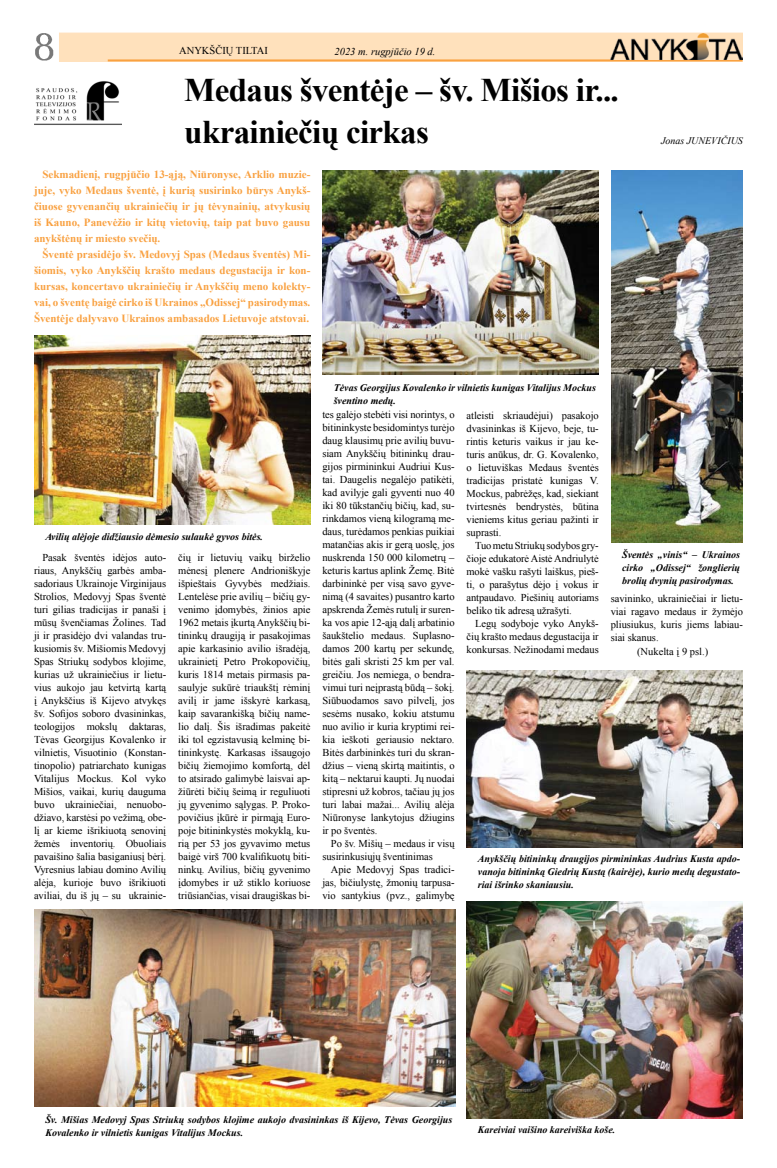
<style>
.page{position:relative;width:777px;height:1168px;background:#fff}
.page>*{position:absolute;margin:0;border:0;box-sizing:border-box;transform-origin:0 0}
.t1{font:700 33px/42px "Times New Roman";letter-spacing:-.02em;color:#000}
.t2{font:700 11px/16px "Times New Roman";color:#f9a141;text-align:justify}
.t3{font:10.5px/13px "Times New Roman";letter-spacing:-.005em;color:#000;text-align:justify}
.t4{font:italic 10.5px "Times New Roman";color:#000}
.t5{font:italic 700 10px/13px "Times New Roman";color:#000;text-align:justify}
.t6{font:italic 10px "Times New Roman";color:#000}
</style>
<div class="page">
<div style="left:59px;top:33px;width:684px;height:29px;background:#ffe1bc;border:1px solid #ffe1bc"></div>
<hr style="left:108px;top:59px;width:634px;height:2px;background:#f9a141">
<img style="left:610px;top:33px;width:132px;height:27px">
<img style="left:35px;top:33px;width:19px;height:28px">
<img style="left:34px;top:81px;width:87px;height:44px">
<img style="left:34px;top:335px;width:276px;height:189px">
<img style="left:466px;top:670px;width:277px;height:178px">
<img style="left:322px;top:170px;width:277px;height:205px">
<img style="left:34px;top:909px;width:421px;height:198px">
<img style="left:466px;top:901px;width:277px;height:217px">
<img style="left:612px;top:170px;width:131px;height:373px">
<p class="t3" style="left:179px;top:44px;width:8px">anykščių</p>
<p class="t3" style="left:236px;top:44px;width:7px">tiltai</p>
<p class="t4" style="left:334px;top:44px;width:102px">2023 m. rugpjūčio 19 d.</p>
<h1 class="t1" style="left:184px;top:69px;width:436px">Medaus šventėje – šv. Mišios ir... ukrainiečių cirkas</h1>
<p class="t2" style="left:34px;top:166px;width:278px;text-indent:9px">Sekmadienį, rugpjūčio 13-ąją, Niūronyse, Arklio muzie&shy;juje, vyko Medaus šventė, į kurią susirinko būrys Anykš&shy;čiuose gyvenančių ukrainiečių ir jų tėvynainių, atvykusių iš Kauno, Panevėžio ir kitų vietovių, taip pat buvo gausu anykštėnų ir miesto svečių.</p>
<p class="t2" style="left:34px;top:246px;width:278px;text-indent:9px">Šventė prasidėjo šv. Medovyj Spas (Medaus šventės) Mi&shy;šiomis, vyko Anykščių krašto medaus degustacija ir kon&shy;kursas, koncertavo ukrainiečių ir Anykščių meno kolekty&shy;vai, o šventę baigė cirko iš Ukrainos „Odissej“ pasirodymas.<br>Šventėje dalyvavo Ukrainos ambasados Lietuvoje atstovai.</p>
<p class="t5" style="left:334px;top:380px;width:264px">Tėvas Georgijus Kovalenko ir vilnietis kunigas Vitalijus Mockus šventino medų.</p>
<p class="t6" style="left:661px;top:134px;width:83px">Jonas JUNEVIČIUS</p>
<p class="t5" style="left:45px;top:530px;width:219px">Avilių alėjoje didžiausio dėmesio sulaukė gyvos bitės.</p>
<p class="t3" style="left:34px;top:551px;width:134px;text-indent:9px">Pasak šventės idėjos auto&shy;riaus, Anykščių garbės amba&shy;sadoriaus Ukrainoje Virginijaus Strolios, Medovyj Spas šventė turi gilias tradicijas ir panaši į mūsų švenčiamas Žolines. Tad ji ir prasidėjo dvi valandas tru&shy;kusiomis šv. Mišiomis Medovyj Spas Striukų sodybos klojime, kurias už ukrainiečius ir lietu&shy;vius aukojo jau ketvirtą kartą į Anykščius iš Kijevo atvykęs šv. Sofijos soboro dvasininkas, teologijos mokslų daktaras, Tėvas Georgijus Kovalenko ir vilnietis, Visuotinio (Konstan&shy;tinopolio) patriarchato kunigas Vitalijus Mockus. Kol vyko Mišios, vaikai, kurių dauguma buvo ukrainiečiai, nenuobo&shy;džiavo, karstėsi po vežimą, obe&shy;lį ar kieme išrikiuotą senovinį žemės inventorių. Obuoliais pavaišino šalia basiganiusį bėrį.<br>Vyresnius labiau domino Avilių alėja, kurioje buvo išrikiuoti aviliai, du iš jų – su ukrainie-</p>
<p class="t3" style="left:178px;top:551px;width:134px">čių ir lietuvių vaikų birželio mėnesį plenere Andrioniškyje išpieštais Gyvybės medžiais.<br>Lentelėse prie avilių – bičių gy&shy;venimo įdomybės, žinios apie 1962 metais įkurtą Anykščių bi&shy;tininkų draugiją ir pasakojimas apie karkasinio avilio išradėją, ukrainietį Petro Prokopovičių, kuris 1814 metais pirmasis pa&shy;saulyje sukūrė triaukštį rėminį avilį ir jame išskyrė karkasą, kaip savarankišką bičių name&shy;lio dalį. Šis išradimas pakeitė iki tol egzistavusią kelminę bi&shy;tininkystę. Karkasas išsaugojo bičių žiemojimo komfortą, dėl to atsirado galimybė laisvai ap&shy;žiūrėti bičių šeimą ir reguliuoti jų gyvenimo sąlygas. P. Proko&shy;povičius įkūrė ir pirmąją Euro&shy;poje bitininkystės mokyklą, ku&shy;rią per 53 jos gyvavimo metus baigė virš 700 kvalifikuotų biti&shy;ninkų. Avilius, bičių gyvenimo įdomybes ir už stiklo koriuose triūsiančias, visai draugiškas bi-</p>
<p class="t3" style="left:322px;top:407px;width:134px">tes galėjo stebėti visi norintys, o bitininkyste besidomintys turėjo daug klausimų prie avilių buvu&shy;siam Anykščių bitininkų drau&shy;gijos pirmininkui Audriui Kus&shy;tai. Daugelis negalėjo patikėti, kad avilyje gali gyventi nuo 40 iki 80 tūkstančių bičių, kad, su&shy;rinkdamos vieną kilogramą me&shy;daus, turėdamos penkias puikiai matančias akis ir gerą uoslę, jos nuskrenda 150 000 kilometrų – keturis kartus aplink Žemę. Bitė darbininkė per visą savo gyve&shy;nimą (4 savaites) pusantro karto apskrenda Žemės rutulį ir suren&shy;ka vos apie 12-ąją dalį arbatinio šaukštelio medaus. Suplasno&shy;damos 200 kartų per sekundę, bitės gali skristi 25 km per val. greičiu. Jos nemiega, o bendra&shy;vimui turi neįprastą būdą – šokį.<br>Siūbuodamos savo pilvelį, jos sesėms nusako, kokiu atstumu nuo avilio ir kuria kryptimi rei&shy;kia ieškoti geriausio nektaro.<br>Bitės darbininkės turi du skran&shy;džius – vieną skirtą maitintis, o kitą – nektarui kaupti. Jų nuodai stipresni už kobros, tačiau jų jos turi labai mažai... Avilių alėja Niūronyse lankytojus džiugins ir po šventės.</p>
<p class="t3" style="left:322px;top:836px;width:134px;text-indent:9px">Po šv. Mišių – medaus ir visų susirinkusiųjų šventinimas</p>
<p class="t3" style="left:322px;top:862px;width:134px;text-indent:9px">Apie Medovyj Spas tradici&shy;jas, bičiulystę, žmonių tarpusa&shy;vio santykius (pvz., galimybę</p>
<p class="t5" style="left:478px;top:852px;width:264px">Anykščių bitininkų draugijos pirmininkas Audrius Kusta apdo&shy;vanoja bitininką Giedrių Kustą (kairėje), kurio medų degustato&shy;riai išrinko skaniausiu.</p>
<p class="t3" style="left:466px;top:409px;width:134px">atleisti skriaudėjui) pasakojo dvasininkas iš Kijevo, beje, tu&shy;rintis keturis vaikus ir jau ke&shy;turis anūkus, dr. G. Kovalenko, o lietuviškas Medaus šventės tradicijas pristatė kunigas V.<br>Mockus, pabrėžęs, kad, siekiant tvirtesnės bendrystės, būtina vieniems kitus geriau pažinti ir suprasti.</p>
<p class="t3" style="left:466px;top:539px;width:134px;text-indent:9px">Tuo metu Striukų sodybos gry&shy;čioje edukatorė Aistė Andriulytė mokė vašku rašyti laiškus, pieš&shy;ti, o parašytus dėjo į vokus ir antpaudavo. Piešinių autoriams beliko tik adresą užrašyti.</p>
<p class="t3" style="left:466px;top:617px;width:134px;text-indent:9px">Legų sodyboje vyko Anykš&shy;čių krašto medaus degustacija ir konkursas. Nežinodami medaus</p>
<p class="t5" style="left:622px;top:548px;width:119px">Šventės „vinis“ – Ukrainos cirko „Odissej“ žonglierių brolių dvynių pasirodymas.</p>
<p class="t3" style="left:611px;top:591px;width:134px">savininko, ukrainiečiai ir lietu&shy;viai ragavo medaus ir žymėjo pliusiukus, kuris jiems labiau&shy;siai skanus.</p>
<p class="t3" style="left:637px;top:645px;width:73px">(Nukelta į 9 psl.)</p>
<p class="t5" style="left:45px;top:1112px;width:408px">Šv. Mišias Medovyj Spas Striukų sodybos klojime aukojo dvasininkas iš Kijevo, Tėvas Georgijus<br>Kovalenko ir vilnietis kunigas Vitalijus Mockus.</p>
<p class="t5" style="left:478px;top:1123px;width:139px">Kareiviai vaišino kareiviška koše.</p>
</div>
